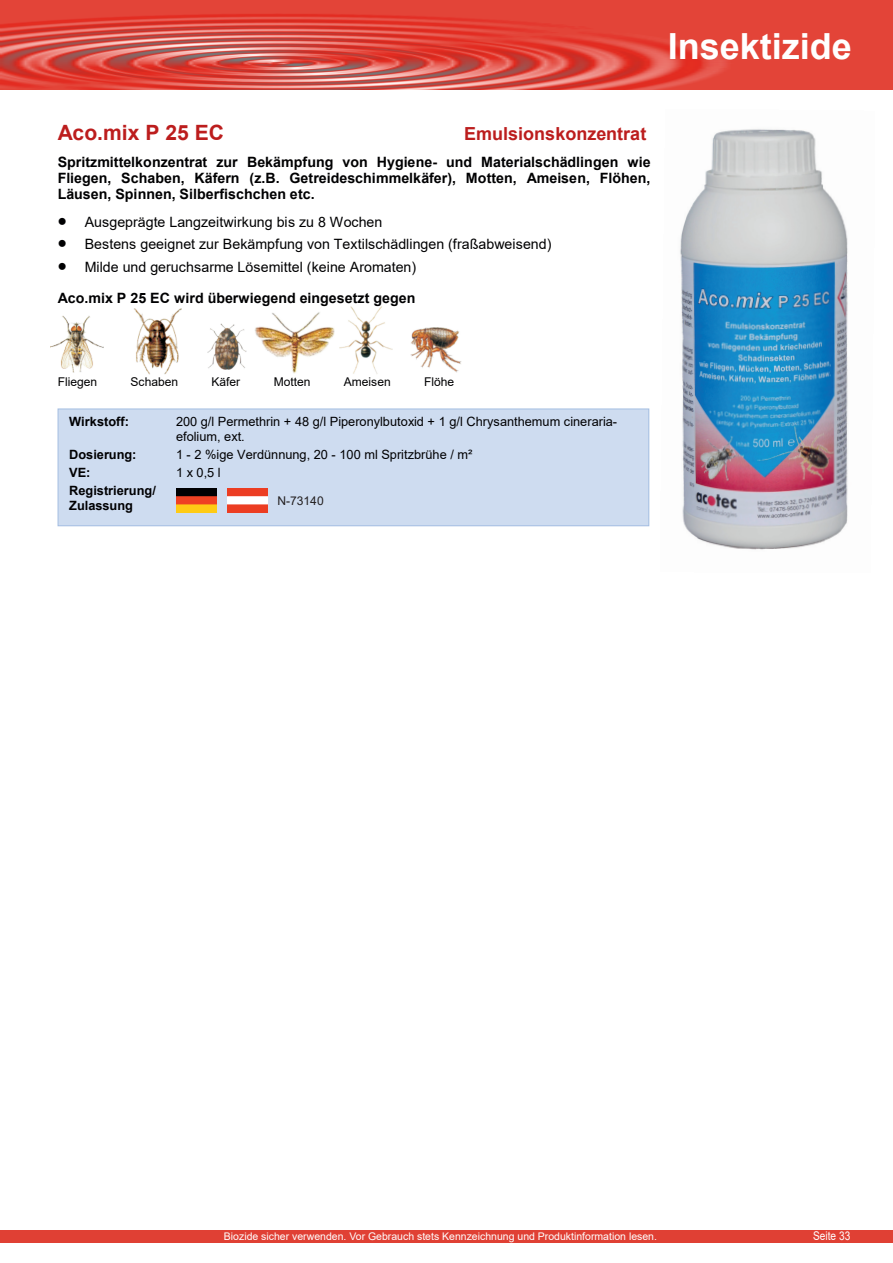
<style>
.page{position:relative;width:893px;height:1263px;background:#fff}
.page>*{position:absolute;margin:0;border:0;box-sizing:border-box;transform-origin:0 0}
.t1{font:700 36px "Arial";color:#fff}
.t2{font:700 21px "Arial";color:#bc1d1d}
.t3{font:700 18px "Arial";color:#bc1d1d}
.t4{font:14.25px/31.2px "Arial";color:#000002}
.t5{font:700 14.25px/16.4px "Arial";color:#000002;text-align:justify}
.t6{font:12.75px/14.5px "Arial";color:#000002}
.t7{font:700 12.75px/14.7px "Arial";color:#000002}
.t8{font:12px "Arial";color:#000002}
.t9{font:12px "Arial";color:#231f20}
.t10{font:12px "Arial";color:#fff;scale:.84 1}
.t11{font:10.5px "Arial";color:#fff}
.s1{font-weight:700}
</style>
<div class="page">
<svg style="left:0;top:0;width:893px;height:89px;background:#dd4c42"></svg>
<div style="left:0;top:1230px;width:893px;height:12px;background:#e04034"></div>
<img style="left:411px;top:327px;width:50px;height:46px">
<img style="left:340px;top:307px;width:53px;height:67px">
<img style="left:255px;top:312px;width:80px;height:62px">
<img style="left:207px;top:324px;width:40px;height:45px">
<img style="left:134px;top:308px;width:47px;height:67px">
<img style="left:51px;top:316px;width:53px;height:57px">
<div style="left:58px;top:409px;width:591px;height:117px;background:#cedcf0"></div>
<div style="left:58px;top:409px;width:591px;height:117px;border:1px solid #a5bee2"></div>
<img style="left:680px;top:129px;width:168px;height:421px">
<img style="left:177px;top:488px;width:40px;height:25px">
<img style="left:228px;top:488px;width:39px;height:25px">
<h1 class="t1" style="left:668px;top:21px;width:186px">Insektizide</h1>
<h2 class="t2" style="left:58px;top:118px;width:168px">Aco.mix P 25 EC</h2>
<p class="t3" style="left:464px;top:121px;width:184px">Emulsionskonzentrat</p>
<p class="t5" style="left:58px;top:154px;width:595px">Spritzmittelkonzentrat zur Bekämpfung von Hygiene- und Materialschädlingen wie Fliegen, Schaben, Käfern (z.B. Getreideschimmelkäfer), Motten, Ameisen, Flöhen, Läusen, Spinnen, Silberfischchen etc.</p>
<p class="t4" style="left:58px;top:206px;width:326px">• Ausgeprägte Langzeitwirkung bis zu 8 Wochen</p>
<p class="t4" style="left:58px;top:229px;width:495px">• Bestens geeignet zur Bekämpfung von Textilschädlingen (fraßabweisend)</p>
<p class="t4" style="left:58px;top:251px;width:360px">• Milde und geruchsarme Lösemittel (keine Aromaten)<br><span class="s1">Aco.mix P 25 EC wird überwiegend eingesetzt gegen</span></p>
<p class="t8" style="left:58px;top:374px;width:41px">Fliegen</p>
<p class="t8" style="left:131px;top:374px;width:49px">Schaben</p>
<p class="t8" style="left:212px;top:374px;width:30px">Käfer</p>
<p class="t8" style="left:274px;top:374px;width:38px">Motten</p>
<p class="t8" style="left:344px;top:374px;width:48px">Ameisen</p>
<p class="t8" style="left:424px;top:374px;width:32px">Flöhe</p>
<p class="t7" style="left:69px;top:415px;width:61px">Wirkstoff:</p>
<p class="t6" style="left:176px;top:415px;width:443px">200 g/l Permethrin + 48 g/l Piperonylbutoxid + 1 g/l Chrysanthemum cineraria&shy;efolium, ext.</p>
<p class="t7" style="left:69px;top:447px;width:69px">Dosierung:</p>
<p class="t6" style="left:176px;top:447px;width:298px">1 - 2 %ige Verdünnung, 20 - 100 ml Spritzbrühe / m²</p>
<p class="t7" style="left:69px;top:466px;width:23px">VE:</p>
<p class="t6" style="left:176px;top:465px;width:46px">1 x 0,5 l</p>
<p class="t7" style="left:69px;top:484px;width:88px">Registrierung/<br>Zulassung</p>
<p class="t9" style="left:277px;top:492px;width:48px">N-73140</p>
<p class="t11" style="left:224px;top:1229px;width:435px">Biozide sicher verwenden. Vor Gebrauch stets Kennzeichnung und Produktinformation lesen.</p>
<p class="t10" style="left:813px;top:1228px;width:46px">Seite 33</p>
</div>
